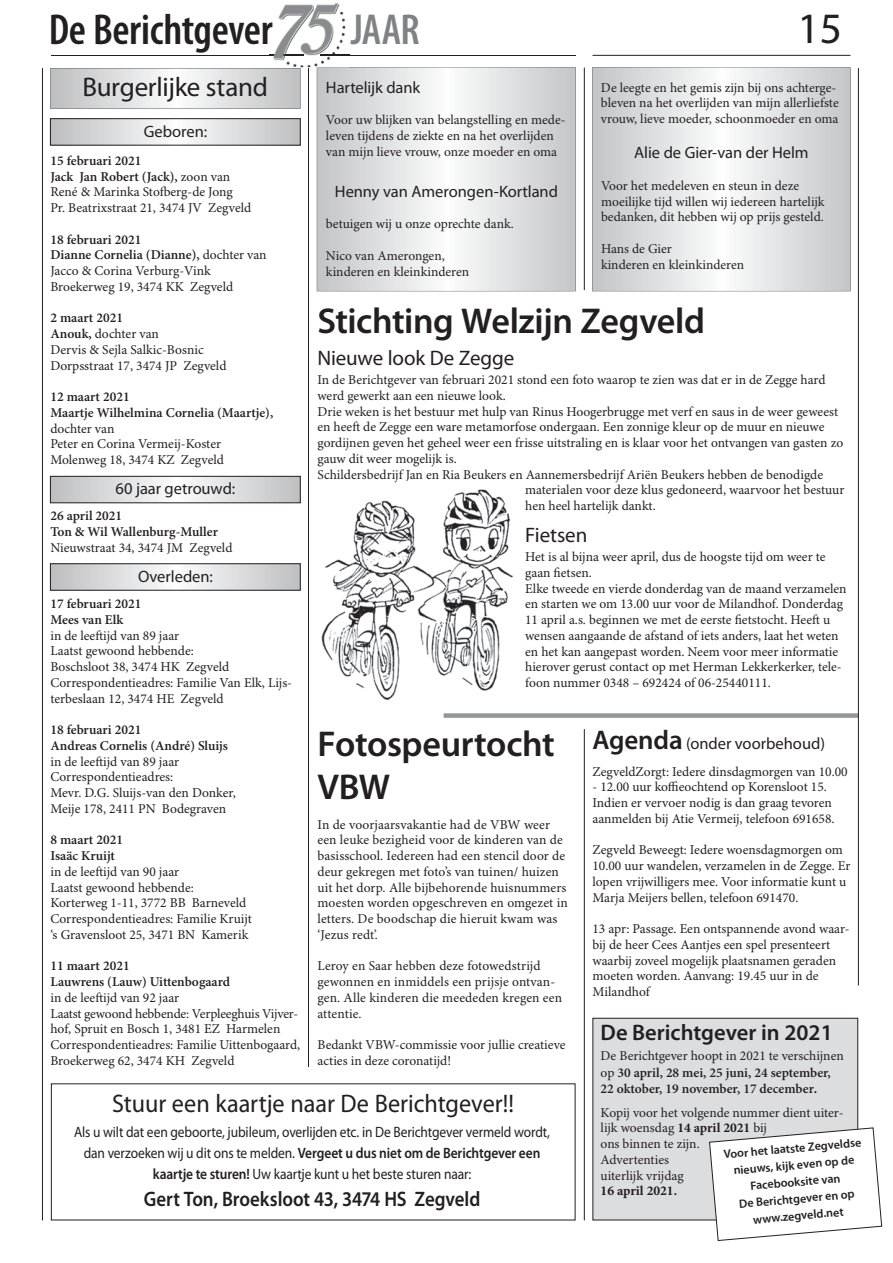
<style>
.page{position:relative;width:893px;height:1263px;background:#fff}
.page>*{position:absolute;margin:0;border:0;box-sizing:border-box;transform-origin:0 0}
.t1{font:600 condensed 43.5px "Myriad Pro";letter-spacing:-.005em;color:#231f20}
.t2{font:600 condensed 43.5px "Myriad Pro";color:#808285}
.t3{font:43.5px "Myriad Pro";color:#231f20}
.t4{font:600 36px/43.2px "Myriad Pro";letter-spacing:-.01em;color:#231f20}
.t5{font:27px "Myriad Pro";letter-spacing:-.01em;color:#231f20}
.t6{font:25.5px "Myriad Pro";color:#231f20;scale:.95 1}
.t7{font:600 22.5px "Myriad Pro";color:#231f20}
.t8{font:600 21px "Myriad Pro";letter-spacing:-.005em;color:#231f20;scale:.9 1}
.t9{font:21px "Myriad Pro";letter-spacing:-.005em;color:#231f20}
.t10{font:16.5px "Myriad Pro";color:#231f20}
.t11{font:15px/21px "Myriad Pro";letter-spacing:-.01em;color:#231f20;text-align:center;scale:.9 1}
.t12{font:13.5px/15.8px "Minion Pro";color:#231f20}
.t13{font:600 13.5px/15.8px "Minion Pro";color:#231f20}
.t14{font:700 13.5px "Minion Pro";color:#231f20}
.t15{font:600 12px/17px "Myriad Pro";color:#231f20;text-align:center}
.s1{font-weight:600}
.s2{font-weight:600;font-size:27px}
.s3{font-weight:400}
.s4{font-weight:700}
</style>
<div class="page">
<img style="left:321px;top:489px;width:192px;height:212px">
<svg style="left:52px;top:120px;width:246px;height:23px"></svg>
<div style="left:50px;top:118px;width:250px;height:27px;border:1px solid #231f20"></div>
<svg style="left:52px;top:566px;width:246px;height:22px"></svg>
<svg style="left:52px;top:478px;width:246px;height:23px"></svg>
<div style="left:50px;top:476px;width:250px;height:27px;border:1px solid #231f20"></div>
<svg style="left:50px;top:68px;width:250px;height:41px"></svg>
<div style="left:444px;top:713px;width:415px;height:5px;background:#939598"></div>
<hr style="left:42px;top:68px;width:1px;height:1152px;background:#231f20">
<hr style="left:858px;top:68px;width:1px;height:918px;background:#231f20">
<hr style="left:309px;top:68px;width:1px;height:999px;background:#231f20">
<hr style="left:584px;top:729px;width:1px;height:491px;background:#231f20">
<hr style="left:584px;top:68px;width:1px;height:222px;background:#231f20">
<hr style="left:51px;top:55px;width:252px;height:1px;background:#231f20">
<hr style="left:592px;top:55px;width:258px;height:1px;background:#231f20">
<hr style="left:320px;top:55px;width:255px;height:1px;background:#231f20">
<div style="left:593px;top:1018px;width:265px;height:202px;background:#dcddde"></div>
<div style="left:592px;top:1018px;width:266px;height:202px;border:1px solid #231f20"></div>
<svg style="left:709px;top:1127px;width:173px;height:114px"></svg>
<img style="left:270px;top:3px;width:79px;height:64px">
<img style="left:270px;top:55px;width:33px;height:1px">
<svg style="left:320px;top:55px;width:29px;height:1px"></svg>
<h1 class="t1" style="left:49px;top:12px;width:225px">De Berichtgever</h1>
<h1 class="t2" style="left:351px;top:12px;width:71px">JAAR</h1>
<p class="t10" style="left:326px;top:81px;width:96px">Hartelijk dank</p>
<p class="t12" style="left:326px;top:113px;width:241px">Voor uw blijken van belangstelling en mede&shy;leven tijdens de ziekte en na het overlijden van mijn lieve vrouw, onze moeder en oma</p>
<p class="t10" style="left:335px;top:185px;width:225px">Henny van Amerongen-Kortland</p>
<p class="t12" style="left:326px;top:217px;width:189px">betuigen wij u onze oprechte dank.</p>
<p class="t12" style="left:326px;top:249px;width:145px">Nico van Amerongen, kinderen en kleinkinderen</p>
<h1 class="t3" style="left:797px;top:12px;width:46px">15</h1>
<h3 class="t5" style="left:82px;top:77px;width:187px">Burgerlijke stand</h3>
<p class="t12" style="left:601px;top:81px;width:239px">De leegte en het gemis zijn bij ons achterge&shy;bleven na het overlijden van mijn allerliefste vrouw, lieve moeder, schoonmoeder en oma</p>
<p class="t10" style="left:634px;top:147px;width:176px">Alie de Gier-van der Helm</p>
<p class="t12" style="left:601px;top:179px;width:225px">Voor het medeleven en steun in deze moeilijke tijd willen wij iedereen hartelijk bedanken, dit hebben wij op prijs gesteld.</p>
<p class="t12" style="left:601px;top:242px;width:145px">Hans de Gier<br>kinderen en kleinkinderen</p>
<p class="t10" style="left:144px;top:125px;width:65px">Geboren:</p>
<p class="t12" style="left:50px;top:154px;width:202px"><span class="s1">15 februari 2021<br>Jack Jan Robert (Jack),</span> zoon van<br>René &amp; Marinka Stofberg-de Jong<br>Pr. Beatrixstraat 21, 3474 JV Zegveld</p>
<p class="t12" style="left:50px;top:232px;width:218px"><span class="s1">18 februari 2021<br>Dianne Cornelia (Dianne),</span> dochter van<br>Jacco &amp; Corina Verburg-Vink<br>Broekerweg 19, 3474 KK Zegveld</p>
<p class="t12" style="left:50px;top:311px;width:178px"><span class="s1">2 maart 2021<br>Anouk,</span> dochter van<br>Dervis &amp; Sejla Salkic-Bosnic<br>Dorpsstraat 17, 3474 JP Zegveld</p>
<p class="t13" style="left:50px;top:390px;width:224px">12 maart 2021<br>Maartje Wilhelmina Cornelia (Maartje),</p>
<p class="t12" style="left:50px;top:421px;width:175px">dochter van<br>Peter en Corina Vermeij-Koster<br>Molenweg 18, 3474 KZ Zegveld</p>
<p class="t10" style="left:116px;top:482px;width:121px">60 jaar getrouwd:</p>
<p class="t13" style="left:50px;top:509px;width:169px">26 april 2021<br>Ton &amp; Wil Wallenburg-Muller</p>
<p class="t12" style="left:50px;top:541px;width:184px">Nieuwstraat 34, 3474 JM Zegveld</p>
<p class="t10" style="left:138px;top:570px;width:76px">Overleden:</p>
<p class="t13" style="left:50px;top:597px;width:92px">17 februari 2021<br>Mees van Elk</p>
<p class="t12" style="left:50px;top:628px;width:243px">in de leeftijd van 89 jaar<br>Laatst gewoond hebbende:<br>Boschsloot 38, 3474 HK Zegveld<br>Correspondentieadres: Familie Van Elk, Lijs&shy;terbeslaan 12, 3474 HE Zegveld</p>
<p class="t13" style="left:50px;top:723px;width:179px">18 februari 2021<br>Andreas Cornelis (André) Sluijs</p>
<p class="t12" style="left:50px;top:754px;width:187px">in de leeftijd van 89 jaar<br>Correspondentieadres:<br>Mevr. D.G. Sluijs-van den Donker,<br>Meije 178, 2411 PN Bodegraven</p>
<p class="t13" style="left:50px;top:833px;width:74px">8 maart 2021<br>Isaäc Kruijt</p>
<p class="t12" style="left:50px;top:865px;width:203px">in de leeftijd van 90 jaar<br>Laatst gewoond hebbende:<br>Korterweg 1-11, 3772 BB Barneveld<br>Correspondentieadres: Familie Kruijt ‘s Gravensloot 25, 3471 BN Kamerik</p>
<p class="t13" style="left:50px;top:959px;width:181px">11 maart 2021<br>Lauwrens (Lauw) Uittenbogaard</p>
<p class="t12" style="left:50px;top:991px;width:251px">in de leeftijd van 92 jaar<br>Laatst gewoond hebbende: Verpleeghuis Vijver&shy;hof, Spruit en Bosch 1, 3481 EZ Harmelen Correspondentieadres: Familie Uittenbogaard, Broekerweg 62, 3474 KH Zegveld</p>
<h2 class="t4" style="left:317px;top:302px;width:389px">Stichting Welzijn Zegveld</h2>
<h3 class="t9" style="left:317px;top:350px;width:198px">Nieuwe look De Zegge</h3>
<p class="t12" style="left:317px;top:373px;width:509px">In de Berichtgever van februari 2021 stond een foto waarop te zien was dat er in de Zegge hard</p>
<p class="t12" style="left:317px;top:389px;width:190px">werd gewerkt aan een nieuwe look.</p>
<p class="t12" style="left:317px;top:405px;width:522px">Drie weken is het bestuur met hulp van Rinus Hoogerbrugge met verf en saus in de weer geweest</p>
<p class="t12" style="left:317px;top:420px;width:508px">en heeft de Zegge een ware metamorfose ondergaan. Een zonnige kleur op de muur en nieuwe</p>
<p class="t12" style="left:317px;top:436px;width:527px">gordijnen geven het geheel weer een frisse uitstraling en is klaar voor het ontvangen van gasten zo</p>
<p class="t12" style="left:317px;top:452px;width:141px">gauw dit weer mogelijk is.</p>
<p class="t12" style="left:317px;top:468px;width:507px">Schildersbedrijf Jan en Ria Beukers en Aannemersbedrijf Ariën Beukers hebben de benodigde</p>
<p class="t12" style="left:525px;top:483px;width:321px">materialen voor deze klus gedoneerd, waarvoor het bestuur</p>
<p class="t12" style="left:525px;top:499px;width:132px">hen heel hartelijk dankt.</p>
<h3 class="t9" style="left:525px;top:527px;width:64px">Fietsen</h3>
<p class="t12" style="left:525px;top:550px;width:323px">Het is al bijna weer april, dus de hoogste tijd om weer te gaan fietsen.<br>Elke tweede en vierde donderdag van de maand verzamelen en starten we om 13.00 uur voor de Milandhof. Donderdag 11 april a.s. beginnen we met de eerste fietstocht. Heeft u wensen aangaande de afstand of iets anders, laat het weten en het kan aangepast worden. Neem voor meer informatie hierover gerust contact op met Herman Lekkerkerker, tele&shy;foon nummer 0348 – 692424 of 06-25440111.</p>
<p class="t10" style="left:592px;top:738px;width:234px"><span class="s2">Agenda</span> (onder voorbehoud)</p>
<p class="t12" style="left:592px;top:765px;width:257px">ZegveldZorgt: Iedere dinsdagmorgen van 10.00</p>
<p class="t12" style="left:592px;top:780px;width:244px">- 12.00 uur koffieochtend op Korensloot 15.<br>Indien er vervoer nodig is dan graag tevoren aanmelden bij Atie Vermeij, telefoon 691658.</p>
<p class="t12" style="left:592px;top:843px;width:259px">Zegveld Beweegt: Iedere woensdagmorgen om 10.00 uur wandelen, verzamelen in de Zegge. Er lopen vrijwilligers mee. Voor informatie kunt u Marja Meijers bellen, telefoon 691470.</p>
<p class="t12" style="left:592px;top:922px;width:259px">13 apr: Passage. Een ontspannende avond waar&shy;bij de heer Cees Aantjes een spel presenteert waarbij zoveel mogelijk plaatsnamen geraden moeten worden. Aanvang: 19.45 uur in de Milandhof</p>
<h2 class="t4" style="left:317px;top:725px;width:239px">Fotospeurtocht<br>VBW</h2>
<p class="t12" style="left:317px;top:817px;width:252px">In de voorjaarsvakantie had de VBW weer een leuke bezigheid voor de kinderen van de basisschool. Iedereen had een stencil door de deur gekregen met foto’s van tuinen/ huizen uit het dorp. Alle bijbehorende huisnummers moesten worden opgeschreven en omgezet in letters. De boodschap die hieruit kwam was ‘Jezus redt’.</p>
<p class="t12" style="left:317px;top:959px;width:246px">Leroy en Saar hebben deze fotowedstrijd gewonnen en inmiddels een prijsje ontvan&shy;gen. Alle kinderen die meededen kregen een attentie.</p>
<p class="t12" style="left:317px;top:1038px;width:250px">Bedankt VBW-commissie voor jullie creatieve acties in deze coronatijd!</p>
<h3 class="t7" style="left:601px;top:1023px;width:234px">De Berichtgever in 2021</h3>
<p class="t13" style="left:601px;top:1048px;width:245px;line-height:16.8px"><span class="s3">De Berichtgever hoopt in 2021 te verschijnen op</span> 30 april, 28 mei, 25 juni, 24 september,<br>22 oktober, 19 november, 17 december<span class="s4">.</span></p>
<p class="t12" style="left:601px;top:1106px;width:244px">Kopij voor het volgende nummer dient uiter&shy;lijk woensdag <span class="s4">14 april 2021</span> bij<br>ons binnen te zijn.<br>Adver tenties<br>uiterlijk vrijdag</p>
<p class="t14" style="left:601px;top:1186px;width:78px">16 april 2021.</p>
<h3 class="t6" style="left:112px;top:1094px;width:424px">Stuur een kaartje naar De Berichtgever!!</h3>
<p class="t11" style="left:74px;top:1122px;width:530px">Als u wilt dat een geboorte, jubileum, overlijden etc. in De Berichtgever vermeld wordt, dan verzoeken wij u dit ons te melden. <span class="s1">Vergeet u dus niet om de Berichtgever een kaartje te sturen!</span> Uw kaartje kunt u het beste sturen naar:</p>
<h3 class="t8" style="left:144px;top:1191px;width:375px">Gert Ton, Broeksloot 43, 3474 HS Zegveld</h3>
<p class="t15" style="left:723px;top:1147px;width:139px;rotate:-5deg">Voor het laatste Zegveldse nieuws, kijk even op de<br>Facebooksite van<br>De Berichtgever en op www.zegveld.net</p>
</div>
